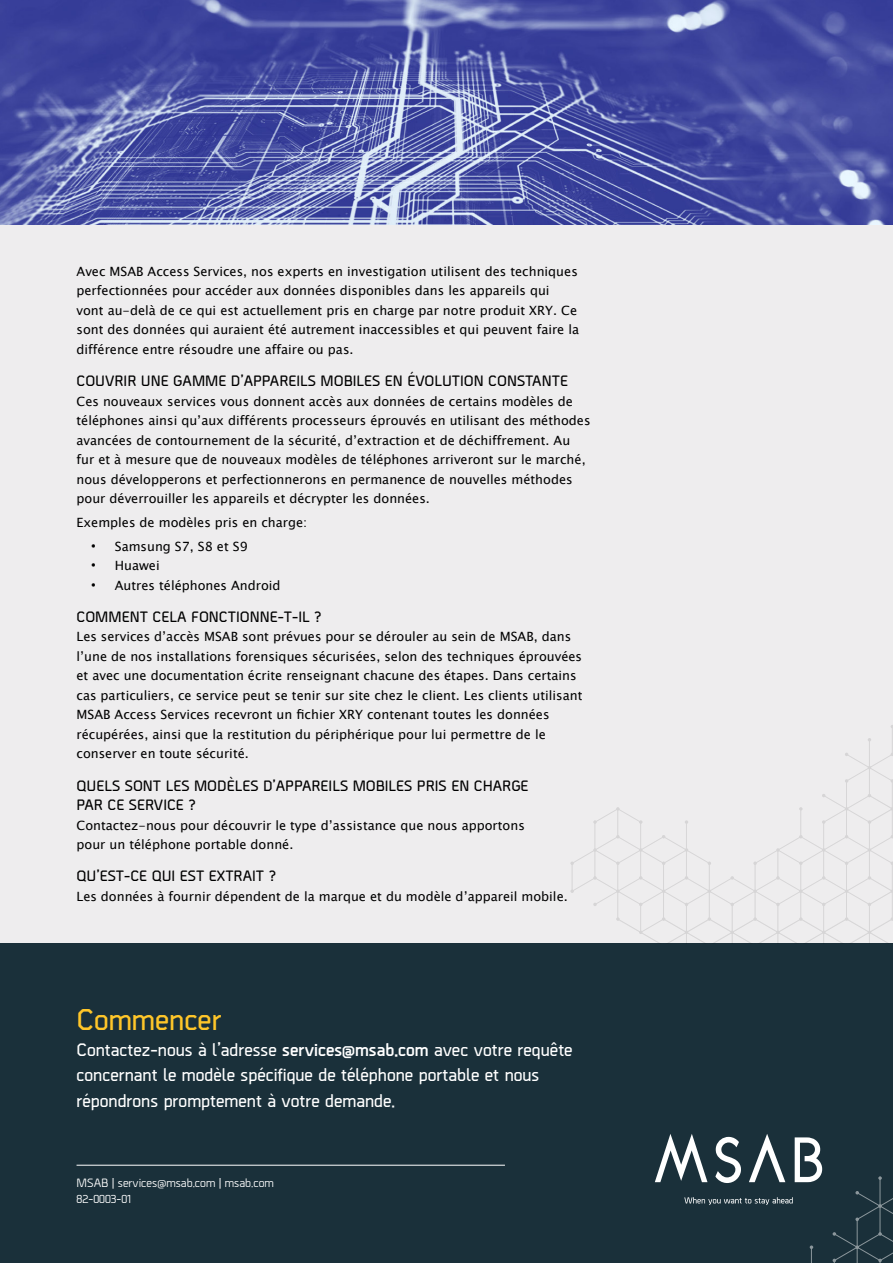
<style>
.page{position:relative;width:893px;height:1263px;background:#fff}
.page>*{position:absolute;margin:0;border:0;box-sizing:border-box;transform-origin:0 0}
.t1{font:600 30px "Borda";color:#ffc629}
.t2{font:600 18px/25.5px "Borda";color:#fff}
.t3{font:600 15px/19.5px "Borda";color:#000}
.t4{font:12.75px/19.5px "Lucida Sans Unicode";color:#000}
.t5{font:500 12px/16.5px "Borda";color:#fff}
.s1{font-size:18px}
.s2{font-weight:700}
</style>
<div class="page">
<div style="left:0;top:224px;width:893px;height:720px;background:#eeedee"></div>
<div style="left:0;top:944px;width:893px;height:319px;background:#1a303a"></div>
<hr style="left:857px;top:1219px;width:1px;height:44px;background:#fff">
<hr style="left:880px;top:1178px;width:1px;height:55px;background:#fff">
<svg style="left:810px;top:1245px;width:3px;height:18px"></svg>
<svg style="left:855px;top:1191px;width:38px;height:30px"></svg>
<svg style="left:878px;top:1176px;width:4px;height:4px"></svg>
<svg style="left:833px;top:1232px;width:60px;height:31px"></svg>
<hr style="left:892px;top:781px;width:1px;height:55px;background:#000">
<hr style="left:846px;top:781px;width:1px;height:55px;background:#000">
<hr style="left:869px;top:739px;width:1px;height:56px;background:#000">
<svg style="left:845px;top:725px;width:48px;height:58px"></svg>
<svg style="left:570px;top:794px;width:323px;height:150px"></svg>
<img style="left:0;top:0;width:893px;height:224px">
<hr style="left:77px;top:1165px;width:428px;height:1px;background:#fff">
<svg style="left:715px;top:1137px;width:26px;height:46px"></svg>
<svg style="left:795px;top:1137px;width:27px;height:45px"></svg>
<svg style="left:749px;top:1134px;width:36px;height:48px"></svg>
<svg style="left:655px;top:1134px;width:52px;height:48px"></svg>
<svg style="left:684px;top:1197px;width:109px;height:8px"></svg>
<p class="t4" style="left:77px;top:261px;width:504px">Avec MSAB Access Services, nos experts en investigation utilisent des techniques perfectionnées pour accéder aux données disponibles dans les appareils qui vont au-delà de ce qui est actuellement pris en charge par notre produit XRY. Ce sont des données qui auraient été autrement inaccessibles et qui peuvent faire la différence entre résoudre une affaire ou pas.</p>
<p class="t3" style="left:77px;top:370px;width:493px">COUVRIR UNE GAMME D’APPAREILS MOBILES EN ÉVOLUTION CONSTANTE</p>
<p class="t4" style="left:77px;top:391px;width:515px">Ces nouveaux services vous donnent accès aux données de certains modèles de téléphones ainsi qu’aux différents processeurs éprouvés en utilisant des méthodes avancées de contournement de la sécurité, d’extraction et de déchiffrement. Au fur et à mesure que de nouveaux modèles de téléphones arriveront sur le marché, nous développerons et perfectionnerons en permanence de nouvelles méthodes pour déverrouiller les appareils et décrypter les données.</p>
<p class="t4" style="left:77px;top:512px;width:232px">Exemples de modèles pris en charge:</p>
<p class="t4" style="left:88px;top:536px;width:161px"><span class="s1">•</span> Samsung S7, S8 et S9</p>
<p class="t4" style="left:88px;top:556px;width:73px"><span class="s1">•</span> Huawei</p>
<p class="t4" style="left:88px;top:575px;width:194px"><span class="s1">•</span> Autres téléphones Android</p>
<p class="t3" style="left:77px;top:606px;width:246px">COMMENT CELA FONCTIONNE-T-IL ?</p>
<p class="t4" style="left:77px;top:627px;width:507px">Les services d’accès MSAB sont prévues pour se dérouler au sein de MSAB, dans l’une de nos installations forensiques sécurisées, selon des techniques éprouvées et avec une documentation écrite renseignant chacune des étapes. Dans certains cas particuliers, ce service peut se tenir sur site chez le client. Les clients utilisant MSAB Access Services recevront un fichier XRY contenant toutes les données récupérées, ainsi que la restitution du périphérique pour lui permettre de le conserver en toute sécurité.</p>
<p class="t3" style="left:77px;top:774px;width:454px">QUELS SONT LES MODÈLES D’APPAREILS MOBILES PRIS EN CHARGE<br>PAR CE SERVICE ?</p>
<p class="t4" style="left:77px;top:815px;width:450px">Contactez-nous pour découvrir le type d’assistance que nous apportons pour un téléphone portable donné.</p>
<p class="t3" style="left:77px;top:865px;width:201px">QU’EST-CE QUI EST EXTRAIT ?</p>
<p class="t4" style="left:77px;top:887px;width:493px">Les données à fournir dépendent de la marque et du modèle d’appareil mobile.</p>
<h1 class="t1" style="left:77px;top:998px;width:147px">Commencer</h1>
<h2 class="t2" style="left:77px;top:1035px;width:498px">Contactez-nous à l’adresse <span class="s2">services@msab.com</span> avec votre requête concernant le modèle spécifique de téléphone portable et nous répondrons promptement à votre demande.</h2>
<p class="t5" style="left:77px;top:1174px;width:199px">MSAB | services@msab.com | msab.com<br>82-0003-01</p>
</div>
